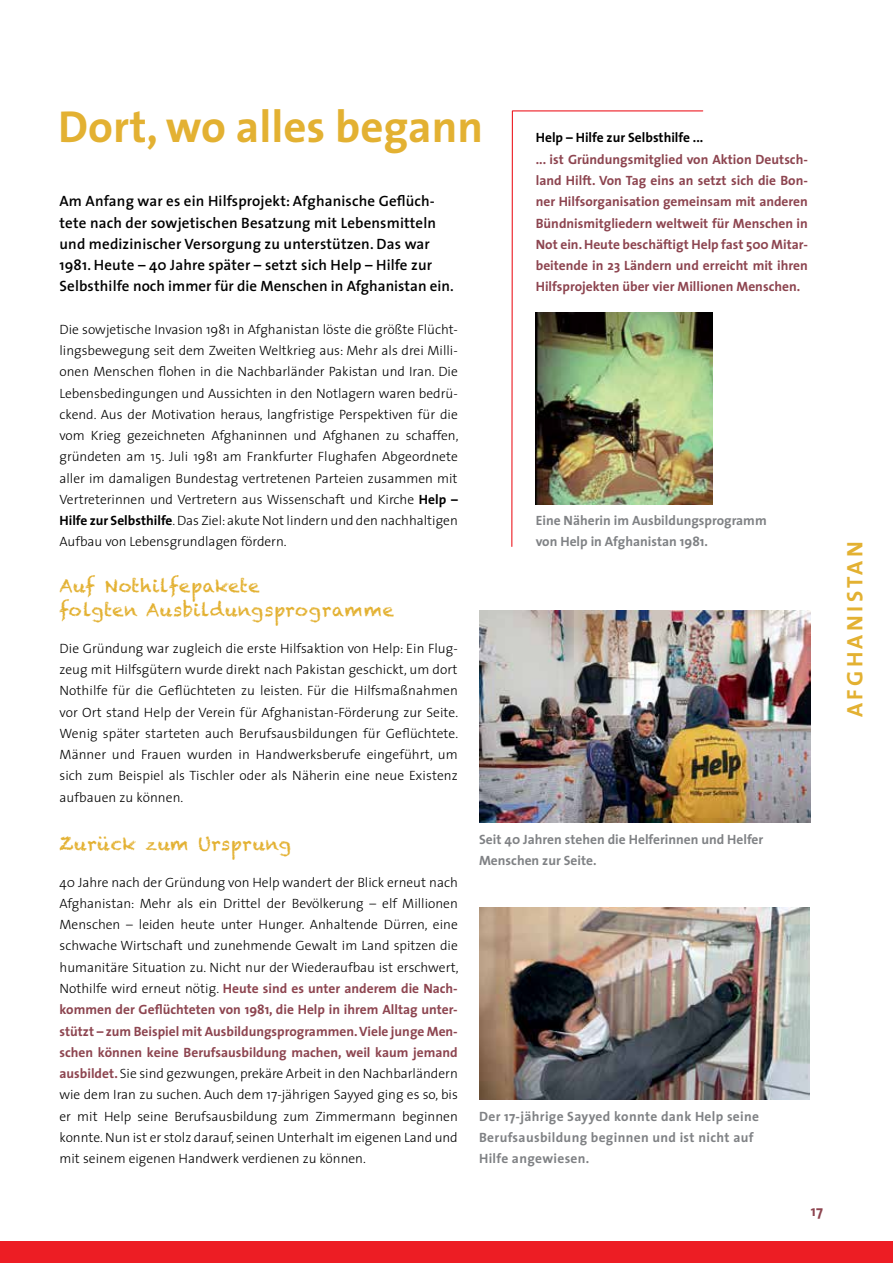
<style>
.page{position:relative;width:893px;height:1263px;background:#fff}
.page>*{position:absolute;margin:0;border:0;box-sizing:border-box;transform-origin:0 0}
.t1{font:700 45px "The Sans";color:#e3b132}
.t2{font:700 22.5px "The Sans";letter-spacing:.15em;color:#e3b132}
.t3{font:18px/24px "Chalkduster";letter-spacing:.025em;color:#e3b132}
.t4{font:600 15px/21.3px "The Sans";letter-spacing:.01em;color:#000}
.t5{font:700 15px "The Sans";color:#8d4550}
.t6{font:300 13.5px/21.3px "The Sans";color:#000;text-align:justify}
.t7{font:700 13.5px/21.3px "The Sans";color:#8d4550;text-align:justify}
.t8{font:700 13.5px/21.3px "The Sans";color:#808285}
.t9{font:700 13.5px/21.3px "The Sans";letter-spacing:.025em;color:#808285}
.t10{font:700 13.5px "The Sans";color:#000}
.s1{font-weight:700}
.s2{font-weight:700;color:#8d4550}
</style>
<div class="page">
<div style="left:0;top:1242px;width:893px;height:21px;background:#ed1d24"></div>
<svg style="left:511px;top:110px;width:193px;height:437px"></svg>
<img style="left:479px;top:610px;width:332px;height:213px">
<img style="left:479px;top:908px;width:330px;height:191px">
<img style="left:536px;top:313px;width:177px;height:192px">
<h1 class="t1" style="left:58px;top:90px;width:427px">Dort, wo alles begann</h1>
<p class="t10" style="left:536px;top:127px;width:169px">Help – Hilfe zur Selbsthilfe ...</p>
<p class="t7" style="left:536px;top:148px;width:274px">... ist Gründungsmitglied von Aktion Deutsch&shy;land Hilft. Von Tag eins an setzt sich die Bon&shy;ner Hilfsorganisation gemeinsam mit anderen Bündnismitgliedern weltweit für Menschen in Not ein. Heute beschäftigt Help fast 500 Mitar&shy;beitende in 23 Ländern und erreicht mit ihren Hilfsprojekten über vier Millionen Menschen.</p>
<p class="t4" style="left:60px;top:190px;width:396px">Am Anfang war es ein Hilfsprojekt: Afghanische Geflüch&shy;tete nach der sowjetischen Besatzung mit Lebensmitteln und medizinischer Versorgung zu unterstützen. Das war 1981. Heute – 40 Jahre später – setzt sich Help – Hilfe zur Selbsthilfe noch immer für die Menschen in Afghanistan ein.</p>
<p class="t6" style="left:60px;top:318px;width:400px">Die sowjetische Invasion 1981 in Afghanistan löste die größte Flücht&shy;lingsbewegung seit dem Zweiten Weltkrieg aus: Mehr als drei Milli&shy;onen Menschen flohen in die Nachbarländer Pakistan und Iran. Die Lebensbedingungen und Aussichten in den Notlagern waren bedrü&shy;ckend. Aus der Motivation heraus, langfristige Perspektiven für die vom Krieg gezeichneten Afghaninnen und Afghanen zu schaffen, gründeten am 15. Juli 1981 am Frankfurter Flughafen Abgeordnete aller im damaligen Bundestag vertretenen Parteien zusammen mit Vertreterinnen und Vertretern aus Wissenschaft und Kirche <span class="s1">Help – Hilfe zur Selbsthilfe</span>. Das Ziel: akute Not lindern und den nachhaltigen Aufbau von Lebensgrundlagen fördern.</p>
<h3 class="t3" style="left:60px;top:573px;width:336px">Auf Nothilfepakete<br>folgten Ausbildungsprogramme</h3>
<p class="t6" style="left:60px;top:637px;width:400px">Die Gründung war zugleich die erste Hilfsaktion von Help: Ein Flug&shy;zeug mit Hilfsgütern wurde direkt nach Pakistan geschickt, um dort Nothilfe für die Geflüchteten zu leisten. Für die Hilfsmaßnahmen vor Ort stand Help der Verein für Afghanistan-Förderung zur Seite.<br>Wenig später starteten auch Berufsausbildungen für Geflüchtete.<br>Männer und Frauen wurden in Handwerksberufe eingeführt, um sich zum Beispiel als Tischler oder als Näherin eine neue Existenz aufbauen zu können.</p>
<h3 class="t3" style="left:60px;top:832px;width:233px">Zurück zum Ursprung</h3>
<p class="t6" style="left:60px;top:871px;width:400px">40 Jahre nach der Gründung von Help wandert der Blick erneut nach Afghanistan: Mehr als ein Drittel der Bevölkerung – elf Millionen Menschen – leiden heute unter Hunger. Anhaltende Dürren, eine schwache Wirtschaft und zunehmende Gewalt im Land spitzen die humanitäre Situation zu. Nicht nur der Wiederaufbau ist erschwert, Nothilfe wird erneut nötig. <span class="s2">Heute sind es unter anderem die Nach&shy;kommen der Geflüchteten von 1981, die Help in ihrem Alltag unter&shy;stützt – zum Beispiel mit Ausbildungsprogrammen. Viele junge Men&shy;schen können keine Berufsausbildung machen, weil kaum jemand ausbildet.</span> Sie sind gezwungen, prekäre Arbeit in den Nachbarländern wie dem Iran zu suchen. Auch dem 17-jährigen Sayyed ging es so, bis er mit Help seine Berufsausbildung zum Zimmermann beginnen konnte. Nun ist er stolz darauf, seinen Unterhalt im eigenen Land und mit seinem eigenen Handwerk verdienen zu können.</p>
<p class="t8" style="left:536px;top:510px;width:232px">Eine Näherin im Ausbildungsprogramm von Help in Afghanistan 1981.</p>
<p class="t8" style="left:479px;top:828px;width:286px">Seit 40 Jahren stehen die Helferinnen und Helfer<br>Menschen zur Seite.</p>
<p class="t9" style="left:479px;top:1105px;width:282px">Der 17-jährige Sayyed konnte dank Help seine<br>Berufsausbildung beginnen und ist nicht auf<br>Hilfe angewiesen.</p>
<p class="t5" style="left:811px;top:1199px;width:14px">17</p>
<h2 class="t2" style="left:836px;top:717px;width:177px;rotate:-90deg">AFGHANISTAN</h2>
</div>
